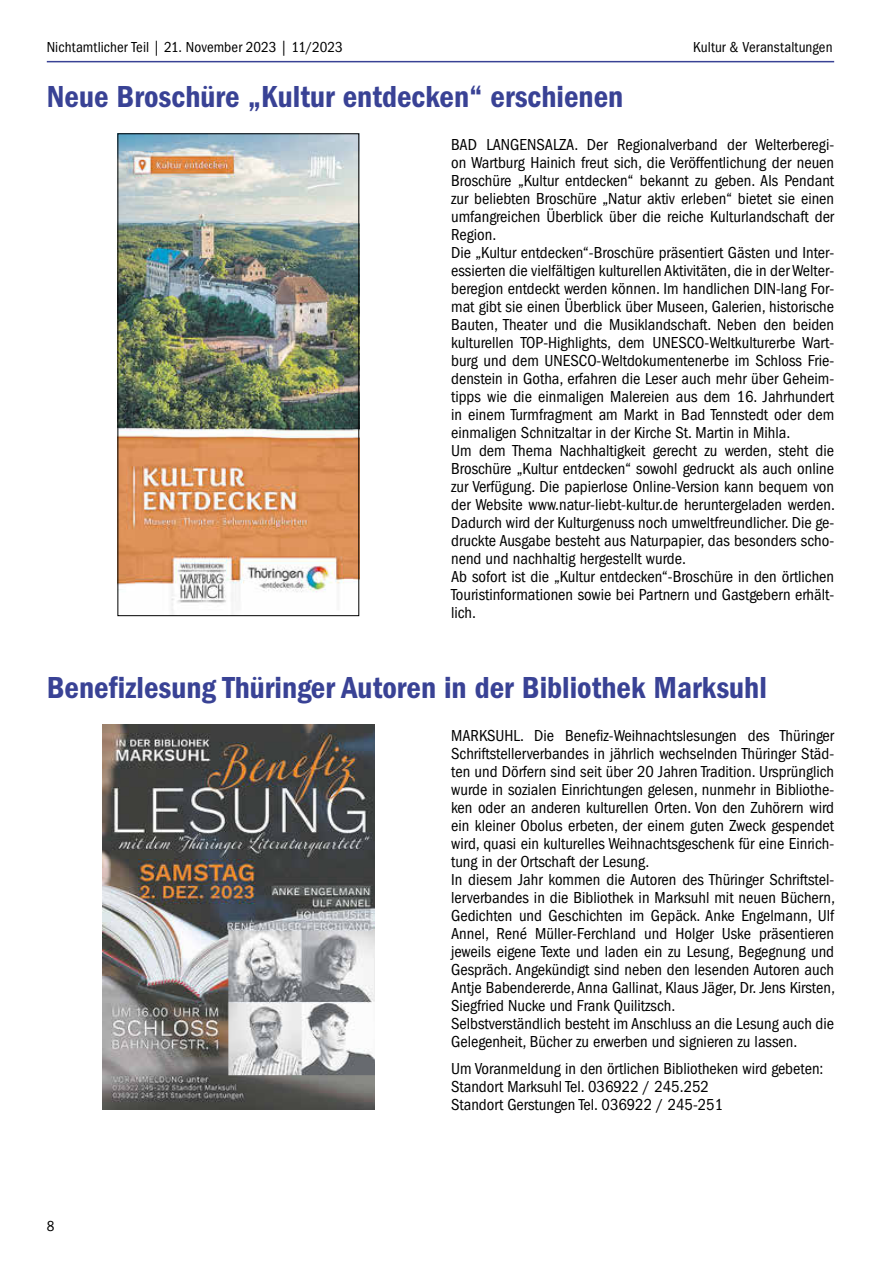
<style>
.page{position:relative;width:881px;height:1263px;background:#fff}
.page>*{position:absolute;margin:0;border:0;box-sizing:border-box;transform-origin:0 0}
.t1{font:600 condensed 31.5px "Franklin Gothic LT";color:#394295}
.t2{font:condensed 16.5px/18px "Franklin Gothic LT";color:#000}
.t3{font:condensed 15px "Franklin Gothic LT";letter-spacing:.005em;color:#000}
</style>
<div class="page">
<hr style="left:47px;top:61px;width:786px;height:1px;background:#394295">
<img style="left:120px;top:136px;width:237px;height:475px">
<div style="left:118px;top:134px;width:241px;height:482px;border:1px solid #000"></div>
<img style="left:102px;top:725px;width:272px;height:385px">
<p class="t3" style="left:47px;top:38px;width:297px">Nichtamtlicher Teil | 21. November 2023 | 11/2023</p>
<p class="t3" style="left:693px;top:38px;width:141px">Kultur &amp; Veranstaltungen</p>
<h1 class="t1" style="left:47px;top:78px;width:577px">Neue Broschüre „Kultur entdecken“ erschienen</h1>
<p class="t2" style="left:451px;top:136px;width:385px">BAD LANGENSALZA. Der Regionalverband der Welterberegi&shy;on Wartburg Hainich freut sich, die Veröffentlichung der neuen Broschüre „Kultur entdecken“ bekannt zu geben. Als Pendant zur beliebten Broschüre „Natur aktiv erleben“ bietet sie einen umfangreichen Überblick über die reiche Kulturlandschaft der Region.<br>Die „Kultur entdecken“-Broschüre präsentiert Gästen und Inter&shy;essierten die vielfältigen kulturellen Aktivitäten, die in der Welter&shy;beregion entdeckt werden können. Im handlichen DIN-lang For&shy;mat gibt sie einen Überblick über Museen, Galerien, historische Bauten, Theater und die Musiklandschaft. Neben den beiden kulturellen TOP-Highlights, dem UNESCO-Weltkulturerbe Wart&shy;burg und dem UNESCO-Weltdokumentenerbe im Schloss Frie&shy;denstein in Gotha, erfahren die Leser auch mehr über Geheim&shy;tipps wie die einmaligen Malereien aus dem 16. Jahrhundert in einem Turmfragment am Markt in Bad Tennstedt oder dem einmaligen Schnitzaltar in der Kirche St. Martin in Mihla.<br>Um dem Thema Nachhaltigkeit gerecht zu werden, steht die Broschüre „Kultur entdecken“ sowohl gedruckt als auch online zur Verfügung. Die papierlose Online-Version kann bequem von der Website www.natur-liebt-kultur.de heruntergeladen werden.<br>Dadurch wird der Kulturgenuss noch umweltfreundlicher. Die ge&shy;druckte Ausgabe besteht aus Naturpapier, das besonders scho&shy;nend und nachhaltig hergestellt wurde.<br>Ab sofort ist die „Kultur entdecken“-Broschüre in den örtlichen Touristinformationen sowie bei Partnern und Gastgebern erhält&shy;lich.</p>
<h1 class="t1" style="left:47px;top:669px;width:721px">Benefizlesung Thüringer Autoren in der Bibliothek Marksuhl</h1>
<p class="t2" style="left:451px;top:727px;width:385px">MARKSUHL. Die Benefiz-Weihnachtslesungen des Thüringer Schriftstellerverbandes in jährlich wechselnden Thüringer Städ&shy;ten und Dörfern sind seit über 20 Jahren Tradition. Ursprünglich wurde in sozialen Einrichtungen gelesen, nunmehr in Bibliothe&shy;ken oder an anderen kulturellen Orten. Von den Zuhörern wird ein kleiner Obolus erbeten, der einem guten Zweck gespendet wird, quasi ein kulturelles Weihnachtsgeschenk für eine Einrich&shy;tung in der Ortschaft der Lesung.<br>In diesem Jahr kommen die Autoren des Thüringer Schriftstel&shy;lerverbandes in die Bibliothek in Marksuhl mit neuen Büchern, Gedichten und Geschichten im Gepäck. Anke Engelmann, Ulf Annel, René Müller-Ferchland und Holger Uske präsentieren jeweils eigene Texte und laden ein zu Lesung, Begegnung und Gespräch. Angekündigt sind neben den lesenden Autoren auch Antje Babendererde, Anna Gallinat, Klaus Jäger, Dr. Jens Kirsten, Siegfried Nucke und Frank Quilitzsch.<br>Selbstverständlich besteht im Anschluss an die Lesung auch die Gelegenheit, Bücher zu erwerben und signieren zu lassen.</p>
<p class="t2" style="left:451px;top:1059px;width:374px">Um Voranmeldung in den örtlichen Bibliotheken wird gebeten:<br>Standort Marksuhl Tel. 036922 / 245.252<br>Standort Gerstungen Tel. 036922 / 245-251</p>
<p class="t3" style="left:47px;top:1218px;width:9px">8</p>
</div>
